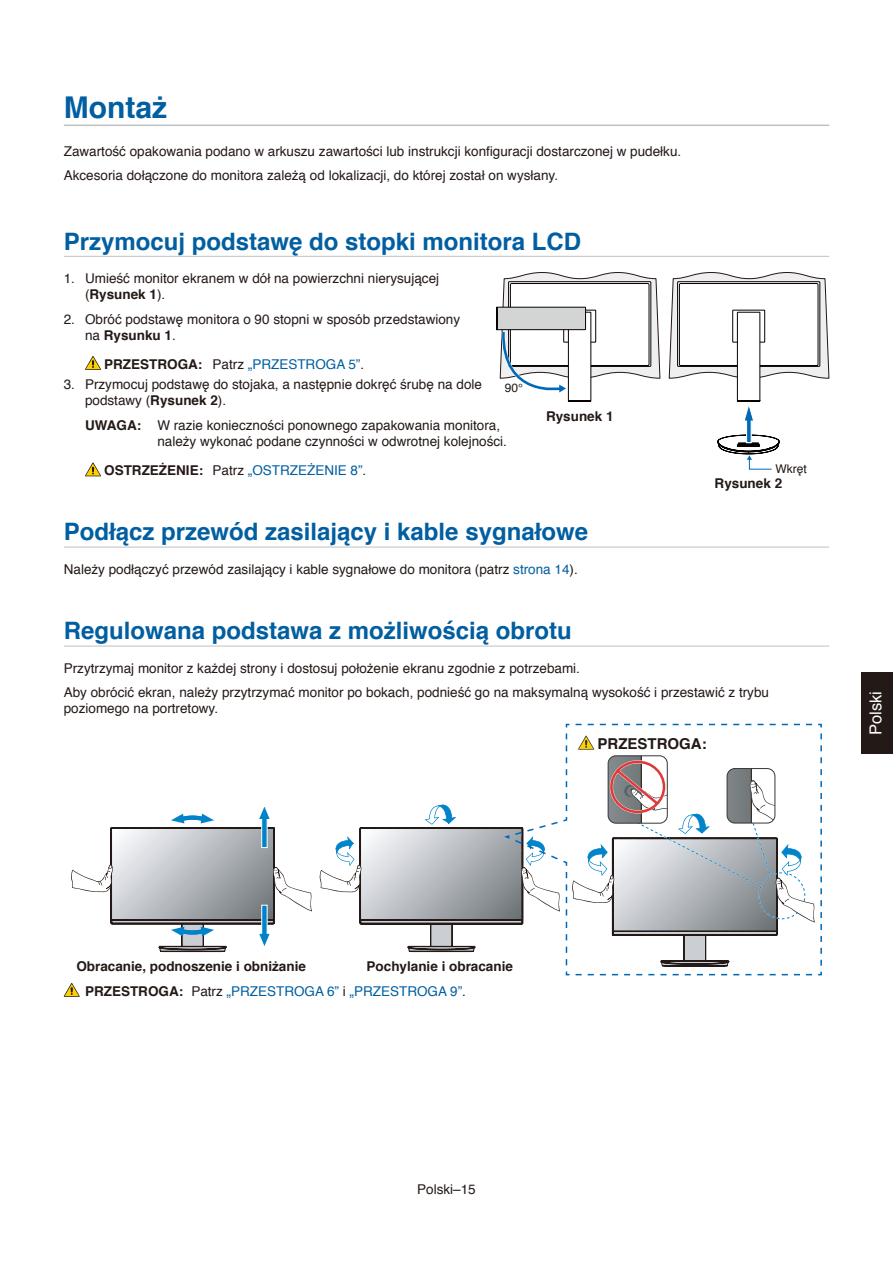
<style>
.page{position:relative;width:893px;height:1263px;background:#fff}
.page>*{position:absolute;margin:0;border:0;box-sizing:border-box;transform-origin:0 0}
.Head_1__top{font:700 30px "Helvetica";color:#005ea1}
.Head_2{font:700 24px "Helvetica";color:#005ea1}
.t1{font:16.5px "Helvetica";color:#fff}
.t2{font:700 15px "Helvetica";color:#231916}
.Body{font:13.5px/16.2px "Helvetica";color:#231916}
.t3{font:13.5px "Helvetica";color:#005ea1}
._9pt_Body{font:13.5px "Helvetica";color:#231916}
.Body-2{font:700 13.5px "Helvetica";color:#231916}
._36_Callout{font:700 13.5px "Helvetica";color:#231916}
._36_Callout-2{font:12px "Helvetica";color:#231916}
.s1{font-weight:700}
.s2{font-weight:700;color:#231916}
.s3{color:#231916}
.s4{color:#005ea1}
</style>
<div class="page">
<div style="left:861px;top:673px;width:32px;height:81px;background:#231916"></div>
<hr style="left:64px;top:125px;width:765px;height:1px;background:#bfc0c1">
<hr style="left:64px;top:256px;width:765px;height:1px;background:#bfc0c1">
<hr style="left:64px;top:547px;width:765px;height:1px;background:#bfc0c1">
<hr style="left:64px;top:646px;width:765px;height:1px;background:#bfc0c1">
<svg style="left:565px;top:723px;width:257px;height:253px"></svg>
<svg style="left:320px;top:724px;width:502px;height:244px"></svg>
<svg style="left:71px;top:806px;width:241px;height:146px"></svg>
<svg style="left:669px;top:272px;width:160px;height:197px"></svg>
<svg style="left:496px;top:272px;width:164px;height:130px"></svg>
<svg style="left:85px;top:356px;width:16px;height:14px"></svg>
<svg style="left:85px;top:462px;width:16px;height:14px"></svg>
<svg style="left:64px;top:983px;width:16px;height:14px"></svg>
<p class="Head_1__top" style="left:64px;top:83px;width:105px">Montaż</p>
<p class="Body" style="left:64px;top:143px;width:619px">Zawartość opakowania podano w arkuszu zawartości lub instrukcji konfiguracji dostarczonej w pudełku.</p>
<p class="Body" style="left:64px;top:168px;width:496px">Akcesoria dołączone do monitora zależą od lokalizacji, do której został on wysłany.</p>
<p class="Head_2" style="left:64px;top:222px;width:519px">Przymocuj podstawę do stopki monitora LCD</p>
<p class="Body" style="left:85px;top:270px;width:356px;text-indent:-21px">1. Umieść monitor ekranem w dół na powierzchni nierysującej (<span class="s1">Rysunek 1</span>).</p>
<p class="Body" style="left:85px;top:311px;width:377px;text-indent:-21px">2. Obróć podstawę monitora o 90 stopni w sposób przedstawiony na <span class="s1">Rysunku 1</span>.</p>
<p class="t3" style="left:104px;top:354px;width:261px"><span class="s2">PRZESTROGA:</span> <span class="s3">Patrz</span> „PRZESTROGA 5”<span class="s3">.</span></p>
<p class="Body" style="left:85px;top:377px;width:398px;text-indent:-21px">3. Przymocuj podstawę do stojaka, a następnie dokręć śrubę na dole podstawy (<span class="s1">Rysunek 2</span>).</p>
<p class="Body-2" style="left:95px;top:415px;width:23px">UWAG</p>
<p class="Body" style="left:157px;top:418px;width:351px;text-indent:-21px"><span class="s1">A:</span> W razie konieczności ponownego zapakowania monitora, należy wykonać podane czynności w odwrotnej kolejności.</p>
<p class="Body-2" style="left:104px;top:460px;width:87px">OSTRZEŻENIE:</p>
<p class="t3" style="left:213px;top:460px;width:155px"><span class="s3">Patrz</span> „OSTRZEŻENIE 8”<span class="s3">.</span></p>
<p class="_36_Callout-2" style="left:505px;top:379px;width:20px">90°</p>
<p class="_36_Callout" style="left:546px;top:405px;width:69px">Rysunek 1</p>
<p class="Head_2" style="left:64px;top:512px;width:526px">Podłącz przewód zasilający i kable sygnałowe</p>
<p class="_9pt_Body" style="left:64px;top:558px;width:515px">Należy podłączyć przewód zasilający i kable sygnałowe do monitora (patrz <span class="s4">strona 14</span>).</p>
<p class="_36_Callout-2" style="left:775px;top:460px;width:33px">Wkręt</p>
<p class="_36_Callout" style="left:715px;top:472px;width:69px">Rysunek 2</p>
<p class="Head_2" style="left:64px;top:611px;width:510px">Regulowana podstawa z możliwością obrotu</p>
<p class="Body" style="left:64px;top:660px;width:518px">Przytrzymaj monitor z każdej strony i dostosuj położenie ekranu zgodnie z potrzebami.</p>
<p class="Body" style="left:64px;top:685px;width:707px">Aby obrócić ekran, należy przytrzymać monitor po bokach, podnieść go na maksymalną wysokość i przestawić z trybu poziomego na portretowy.</p>
<p class="t2" style="left:598px;top:731px;width:108px">PRZESTROGA:</p>
<p class="t1" style="left:863px;top:735px;width:46px;rotate:-90deg">Polski</p>
<p class="Body-2" style="left:76px;top:956px;width:231px">Obracanie, podnoszenie i obniżanie</p>
<p class="t3" style="left:85px;top:981px;width:382px"><span class="s2">PRZESTROGA:</span> <span class="s3">Patrz</span> „PRZESTROGA 6” <span class="s3">i</span> „PRZESTROGA 9”<span class="s3">.</span></p>
<p class="Body-2" style="left:367px;top:956px;width:148px">Pochylanie i obracanie</p>
<p class="Body" style="left:417px;top:1182px;width:60px">Polski–15</p>
</div>
